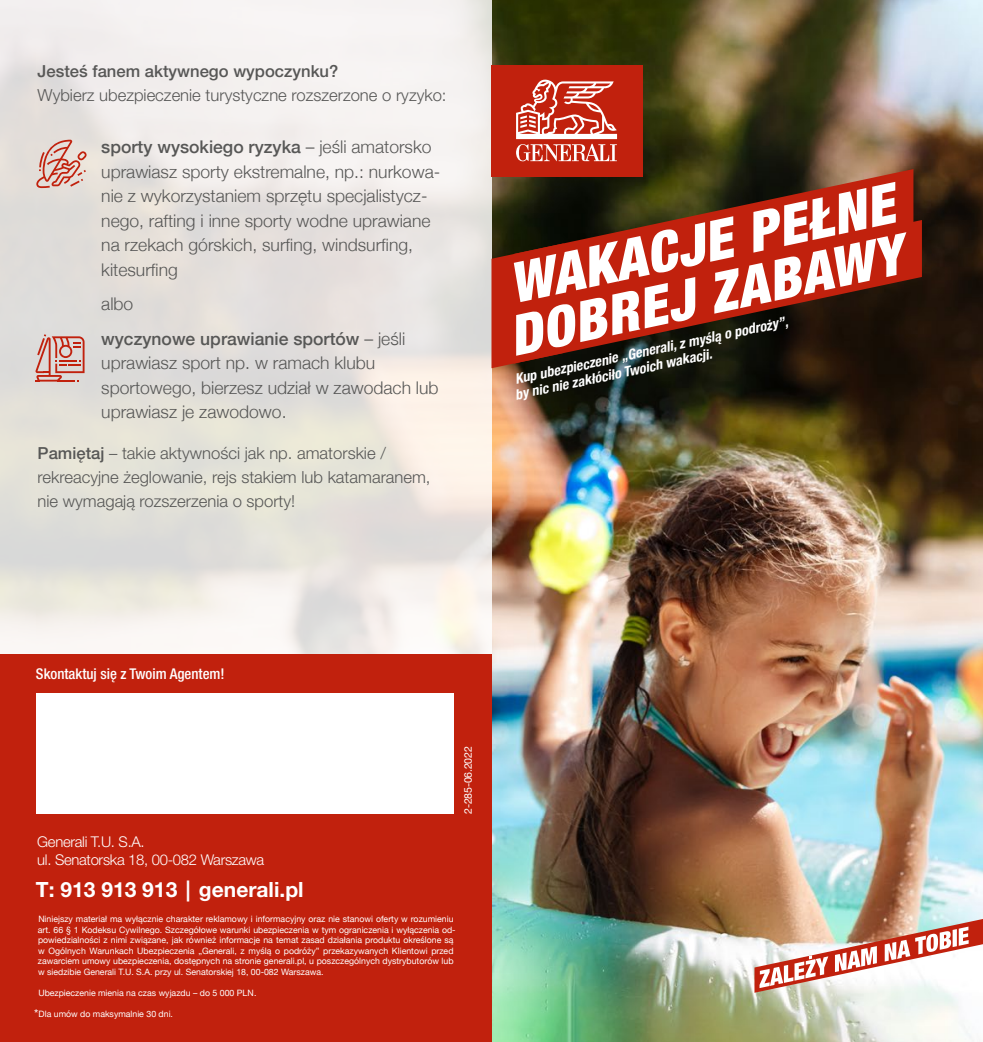
<style>
.page{position:relative;width:983px;height:1042px;background:#fff}
.page>*{position:absolute;margin:0;border:0;box-sizing:border-box;transform-origin:0 0}
.t1{font:italic 900 condensed 55.65px/51.6px "Helvetica Neue";color:#fff}
.t2{font:700 21px "Helvetica Neue LT Pro";color:#fff}
.t3{font:300 17.5px/24.5px "Helvetica Neue";color:#575756}
.t4{font:500 17.5px/34.5px "Helvetica Neue";color:#575756}
.t5{font:300 16.62px/23.6px "Helvetica Neue LT Pro";color:#575756}
.t6{font:500 16.62px "Helvetica Neue LT Pro";color:#575756}
.t7{font:300 14.88px/18.4px "Helvetica Neue LT Pro";letter-spacing:-.02em;color:#fff}
.t8{font:500 condensed 14.88px "Helvetica Neue LT Pro";color:#fff}
.t9{font:italic 700 condensed 14.17px/15.8px "Helvetica Neue";color:#fff}
.t10{font:10.67px "Helvetica Neue";letter-spacing:-.02em;color:#fff}
.t11{font:8.75px/10.5px "Helvetica Neue";color:#fff}
.s1{font-weight:500}
.s2{font-weight:300}
.s3{font-size:12.25px}
</style>
<div class="page">
<img style="left:491px;top:0;width:491px;height:1042px">
<svg style="left:0;top:0;width:491px;height:655px"></svg>
<svg style="left:754px;top:919px;width:228px;height:73px"></svg>
<div style="left:491px;top:65px;width:152px;height:111px;background:#c1210d"></div>
<svg style="left:516px;top:79px;width:100px;height:50px"></svg>
<div style="left:0;top:655px;width:491px;height:387px;background:#c1210d"></div>
<div style="left:37px;top:693px;width:417px;height:121px;background:#fff"></div>
<svg style="left:502px;top:1032px;width:4px;height:5px"></svg>
<svg style="left:36px;top:140px;width:50px;height:48px;background:#dbaea5"></svg>
<svg style="left:35px;top:334px;width:49px;height:48px;background:#d39e96"></svg>
<svg style="left:459px;top:129px;width:508px;height:51px"></svg>
<svg style="left:459px;top:180px;width:517px;height:224px;background:#6e2a1a"></svg>
<h3 class="t6" style="left:38px;top:61px;width:302px">Jesteś fanem aktywnego wypoczynku?</h3>
<h3 class="t5" style="left:38px;top:83px;width:410px">Wybierz ubezpieczenie turystyczne rozszerzone o ryzyko:</h3>
<p class="t3" style="left:101px;top:134px;width:340px"><span class="s1">sporty wysokiego ryzyka</span> – jeśli amatorsko uprawiasz sporty ekstremalne, np.: nurkowa&shy;nie z wykorzystaniem sprzętu specjalistycz&shy;nego, rafting i inne sporty wodne uprawiane na rzekach górskich, surfing, windsurfing, kitesurfing</p>
<h3 class="t4" style="left:101px;top:285px;width:305px"><span class="s2">albo<br></span>wyczynowe uprawianie sportów <span class="s2">– jeśli</span></h3>
<h3 class="t3" style="left:101px;top:349px;width:339px">uprawiasz sport np. w ramach klubu sportowego, bierzesz udział w zawodach lub uprawiasz je zawodowo.</h3>
<h3 class="t5" style="left:38px;top:441px;width:394px"><span class="s1">Pamiętaj</span> – takie aktywności jak np. amatorskie / rekreacyjne żeglowanie, rejs stakiem lub katamaranem, nie wymagają rozszerzenia o sporty!</h3>
<h1 class="t1" style="left:493px;top:258px;width:404px;rotate:-12deg">WAKACJE PEŁNE<br>DOBREJ ZABAWY</h1>
<h3 class="t9" style="left:510px;top:371px;width:283px;rotate:-12deg">Kup ubezpieczenie „Generali, z myślą o podroży”, by nic nie zakłóciło Twoich wakacji.</h3>
<h3 class="t8" style="left:36px;top:664px;width:190px">Skontaktuj się z Twoim Agentem!</h3>
<p class="t10" style="left:460px;top:814px;width:69px;rotate:-90deg">2-285-06.2022</p>
<h3 class="t7" style="left:37px;top:832px;width:228px">Generali T.U. S.A.<br>ul. Senatorska 18, 00-082 Warszawa</h3>
<h2 class="t2" style="left:36px;top:876px;width:269px">T: 913 913 913 | generali.pl</h2>
<p class="t11" style="left:38px;top:914px;width:419px">Niniejszy materiał ma wyłącznie charakter reklamowy i informacyjny oraz nie stanowi oferty w rozumieniu art. 66 § 1 Kodeksu Cywilnego. Szczegółowe warunki ubezpieczenia w tym ograniczenia i wyłączenia od&shy;powiedzialności z nimi związane, jak również informacje na temat zasad działania produktu określone są w Ogólnych Warunkach Ubezpieczenia „Generali, z myślą o podróży” przekazywanych Klientowi przed zawarciem umowy ubezpieczenia, dostępnych na stronie generali.pl, u poszczególnych dystrybutorów lub w siedzibie Generali T.U. S.A. przy ul. Senatorskiej 18, 00-082 Warszawa.</p>
<p class="t11" style="left:38px;top:988px;width:220px">Ubezpieczenie mienia na czas wyjazdu – do 5 000 PLN.</p>
<p class="t11" style="left:34px;top:1009px;width:140px"><span class="s3">*</span>Dla umów do maksymalnie 30 dni.</p>
</div>
